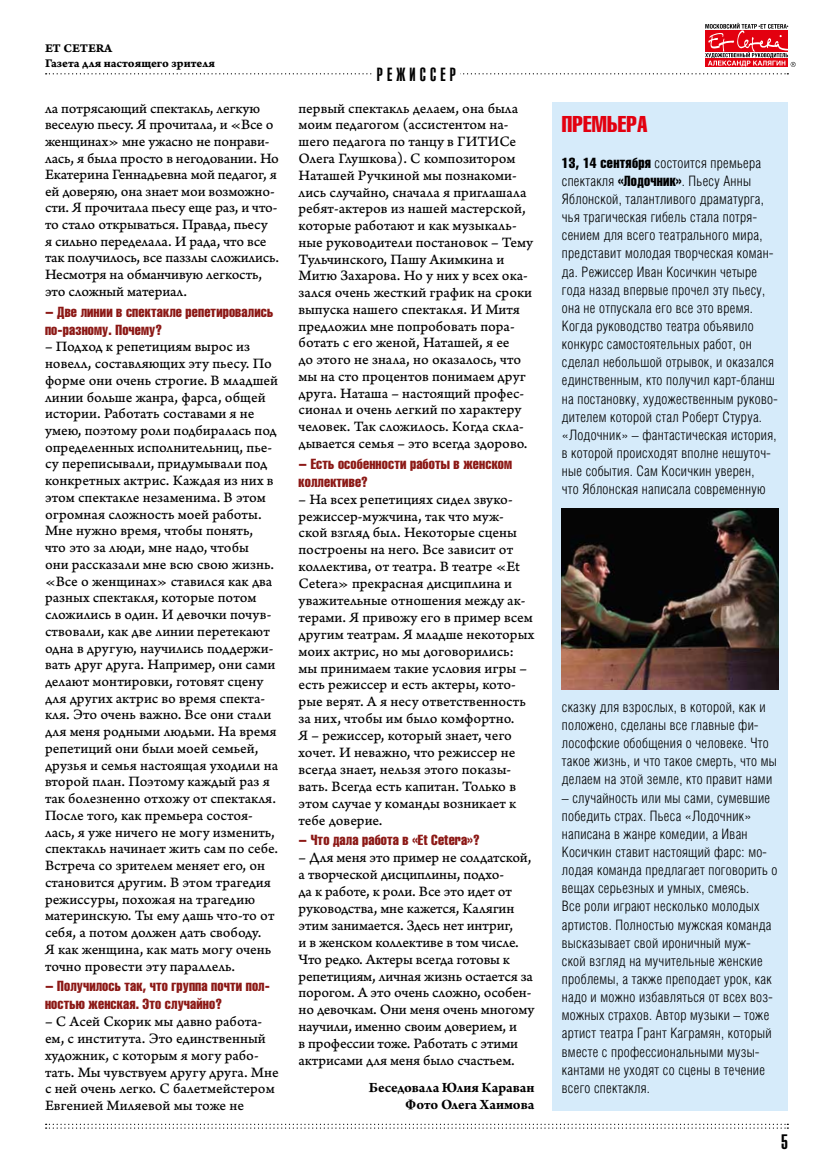
<style>
.page{position:relative;width:833px;height:1170px;background:#fff}
.page>*{position:absolute;margin:0;border:0;box-sizing:border-box;transform-origin:0 0}
.t1{font:22.5px "Helios Compressed";letter-spacing:.01em;color:#e3000f}
.t2{font:20.62px "Helios Ultra Compressed";color:#000}
.t3{font:18.75px "Helios Ultra Compressed";letter-spacing:.22em;color:#000}
.t4{font:15px/16.8px "Arno Pro Caption";letter-spacing:-.005em;color:#000}
.t5{font:700 15px/16.9px "Arno Pro";letter-spacing:-.005em;color:#000;text-align:right}
.t6{font:300 14.38px/18.1px "Helios Cond";letter-spacing:.02em;color:#000}
.t7{font:14.38px/18px "Helios Compressed";letter-spacing:.01em;color:#8c1916}
.t8{font:12.5px/15px "Arno Pro Bold Caption";color:#000}
.s1{font-family:"Helios Compressed";font-weight:400}
</style>
<div class="page">
<svg style="left:705px;top:23px;width:90px;height:44px"></svg>
<svg style="left:46px;top:73px;width:742px;height:1px"></svg>
<svg style="left:46px;top:1123px;width:742px;height:5px"></svg>
<div style="left:373px;top:53px;width:86px;height:37px;background:#fff"></div>
<div style="left:552px;top:103px;width:236px;height:1007px;background:#d6ebfa"></div>
<img style="left:562px;top:508px;width:216px;height:181px">
<p class="t8" style="left:45px;top:42px;width:171px">ET CETERA<br>Газета для настоящего зрителя</p>
<p class="t4" style="left:45px;top:100px;width:236px">ла потрясающий спектакль, легкую веселую пьесу. Я прочитала, и «Все о женщинах» мне ужасно не понрави&shy;лась, я была просто в негодовании. Но Екатерина Геннадьевна мой педагог, я ей доверяю, она знает мои возможно&shy;сти. Я прочитала пьесу еще раз, и что&shy;то стало открываться. Правда, пьесу<br>я сильно переделала. И рада, что все так получилось, все паззлы сложились.<br>Несмотря на обманчивую легкость, это сложный материал.</p>
<p class="t7" style="left:45px;top:302px;width:230px">– Две линии в спектакле репетировались по-разному. Почему?</p>
<p class="t4" style="left:45px;top:339px;width:235px">– Подход к репетициям вырос из новелл, составляющих эту пьесу. По форме они очень строгие. В младшей линии больше жанра, фарса, общей истории. Работать составами я не умею, поэтому роли подбиралась под определенных исполнительниц, пье&shy;су переписывали, придумывали под конкретных актрис. Каждая из них в этом спектакле незаменима. В этом огромная сложность моей работы.<br>Мне нужно время, чтобы понять,<br>что это за люди, мне надо, чтобы<br>они рассказали мне всю свою жизнь. «Все о женщинах» ставился как два разных спектакля, которые потом сложились в один. И девочки почув&shy;ствовали, как две линии перетекают одна в другую, научились поддержи&shy;вать друг друга. Например, они сами делают монтировки, готовят сцену для других актрис во время спекта&shy;кля. Это очень важно. Все они стали для меня родными людьми. На время репетиций они были моей семьей, друзья и семья настоящая уходили на второй план. Поэтому каждый раз я так болезненно отхожу от спектакля.<br>После того, как премьера состоя&shy;лась, я уже ничего не могу изменить, спектакль начинает жить сам по себе.<br>Встреча со зрителем меняет его, он становится другим. В этом трагедия режиссуры, похожая на трагедию материнскую. Ты ему дашь что-то от себя, а потом должен дать свободу.<br>Я как женщина, как мать могу очень точно провести эту параллель.</p>
<p class="t7" style="left:45px;top:976px;width:226px">– Получилось так, что группа почти пол&shy;ностью женская. Это случайно?</p>
<p class="t4" style="left:45px;top:1013px;width:235px">– С Асей Скорик мы давно работа&shy;ем, с института. Это единственный художник, с которым я могу рабо&shy;тать. Мы чувствуем другу друга. Мне с ней очень легко. С балетмейстером<br>Евгенией Миляевой мы тоже не</p>
<p class="t3" style="left:377px;top:63px;width:81px">РЕЖИССЕР</p>
<p class="t4" style="left:298px;top:100px;width:236px">первый спектакль делаем, она была моим педагогом (ассистентом на&shy;шего педагога по танцу в ГИТИСе Олега Глушкова). С композитором Наташей Ручкиной мы познакоми&shy;лись случайно, сначала я приглашала ребят-актеров из нашей мастерской, которые работают и как музыкаль&shy;ные руководители постановок – Тему Тульчинского, Пашу Акимкина и Митю Захарова. Но у них у всех ока&shy;зался очень жесткий график на сроки выпуска нашего спектакля. И Митя предложил мне попробовать пора&shy;ботать с его женой, Наташей, я ее<br>до этого не знала, но оказалось, что мы на сто процентов понимаем друг друга. Наташа – настоящий профес&shy;сионал и очень легкий по характеру человек. Так сложилось. Когда скла&shy;дывается семья – это всегда здорово.</p>
<p class="t7" style="left:298px;top:454px;width:215px">– Есть особенности работы в женском коллективе?</p>
<p class="t4" style="left:298px;top:491px;width:237px">– На всех репетициях сидел звуко&shy;режиссер-мужчина, так что муж&shy;ской взгляд был. Некоторые сцены построены на него. Все зависит от коллектива, от театра. В театре «Et<br>Cetera» прекрасная дисциплина и уважительные отношения между ак&shy;терами. Я привожу его в пример всем другим театрам. Я младше некоторых моих актрис, но мы договорились: мы принимаем такие условия игры – есть режиссер и есть актеры, кото&shy;рые верят. А я несу ответственность за них, чтобы им было комфортно.<br>Я – режиссер, который знает, чего хочет. И неважно, что режиссер не всегда знает, нельзя этого показы&shy;вать. Всегда есть капитан. Только в этом случае у команды возникает к тебе доверие.</p>
<p class="t7" style="left:298px;top:830px;width:183px">– Что дала работа в «Et Cetera»?</p>
<p class="t4" style="left:298px;top:849px;width:237px">– Для меня это пример не солдатской, а творческой дисциплины, подхо-<br>да к работе, к роли. Все это идет от руководства, мне кажется, Калягин этим занимается. Здесь нет интриг,<br>и в женском коллективе в том числе.<br>Что редко. Актеры всегда готовы к репетициям, личная жизнь остается за порогом. А это очень сложно, особен&shy;но девочкам. Они меня очень многому научили, именно своим доверием, и<br>в профессии тоже. Работать с этими актрисами для меня было счастьем.</p>
<p class="t5" style="left:369px;top:1080px;width:167px">Беседовала Юлия Караван<br>Фото Олега Хаимова</p>
<h1 class="t1" style="left:562px;top:111px;width:87px">ПРЕМЬЕРА</h1>
<p class="t6" style="left:562px;top:153px;width:217px"><span class="s1">13, 14 сентября</span> состоится премьера спектакля <span class="s1">«Лодочник»</span>. Пьесу Анны Яблонской, талантливого драматурга, чья трагическая гибель стала потря&shy;сением для всего театрального мира, представит молодая творческая коман&shy;да. Режиссер Иван Косичкин четыре года назад впервые прочел эту пьесу, она не отпускала его все это время.<br>Когда руководство театра объявило конкурс самостоятельных работ, он сделал небольшой отрывок, и оказался единственным, кто получил карт-бланш на постановку, художественным руково&shy;дителем которой стал Роберт Стуруа. «Лодочник» – фантастическая история, в которой происходят вполне нешуточ&shy;ные события. Сам Косичкин уверен,<br>что Яблонская написала современную</p>
<p class="t6" style="left:562px;top:697px;width:216px">сказку для взрослых, в которой, как и положено, сделаны все главные фи&shy;лософские обобщения о человеке. Что такое жизнь, и что такое смерть, что мы делаем на этой земле, кто правит нами</p>
<p class="t6" style="left:562px;top:788px;width:217px">– случайность или мы сами, сумевшие победить страх. Пьеса «Лодочник» написана в жанре комедии, а Иван Косичкин ставит настоящий фарс: мо&shy;лодая команда предлагает поговорить о вещах серьезных и умных, смеясь.<br>Все роли играют несколько молодых артистов. Полностью мужская команда высказывает свой ироничный муж&shy;ской взгляд на мучительные женские проблемы, а также преподает урок, как надо и можно избавляться от всех воз&shy;можных страхов. Автор музыки – тоже артист театра Грант Каграмян, который вместе с профессиональными музы&shy;кантами не уходят со сцены в течение всего спектакля.</p>
<h2 class="t2" style="left:781px;top:1129px;width:8px">5</h2>
</div>
